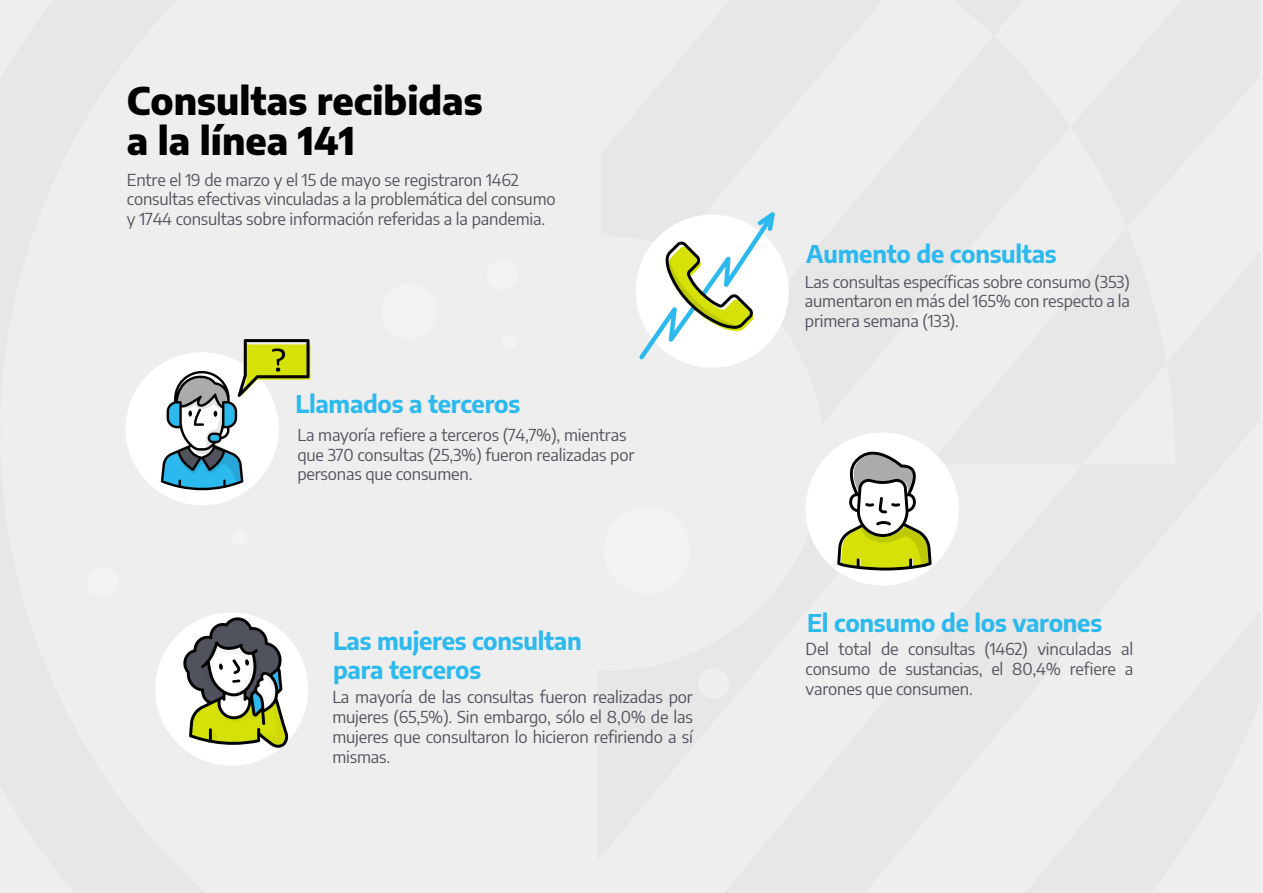
<style>
.page{position:relative;width:1263px;height:893px;background:#fff}
.page>*{position:absolute;margin:0;border:0;box-sizing:border-box;transform-origin:0 0}
.t1{font:800 37.5px/40.5px "Encode Sans";color:#000}
.t2{font:700 24px/28.8px "Encode Sans";letter-spacing:-.01em;color:#2cb9ee}
.t3{font:16.5px/19.8px "Encode Sans";letter-spacing:-.01em;color:#50545d;text-align:justify}
</style>
<div class="page">
<div style="left:0;top:0;width:1259px;height:893px;background:#eee"></div>
<div style="left:382px;top:283px;width:55px;height:56px;background:#f3f3f3;border-radius:50%"></div>
<div style="left:604px;top:507px;width:86px;height:87px;background:#f3f3f3;border-radius:50%"></div>
<div style="left:487px;top:259px;width:30px;height:31px;background:#f3f3f3;border-radius:50%"></div>
<div style="left:698px;top:668px;width:31px;height:31px;background:#efefef;border-radius:50%"></div>
<div style="left:87px;top:567px;width:31px;height:31px;background:#f3f3f3;border-radius:50%"></div>
<div style="left:501px;top:335px;width:16px;height:15px;background:#f3f3f3;border-radius:50%"></div>
<div style="left:232px;top:530px;width:16px;height:15px;background:#f3f3f3;border-radius:50%"></div>
<div style="left:636px;top:215px;width:153px;height:153px;background:#fff;border-radius:50%"></div>
<svg style="left:635px;top:204px;width:144px;height:159px"></svg>
<div style="left:806px;top:432px;width:153px;height:154px;background:#fff;border-radius:50%"></div>
<svg style="left:837px;top:451px;width:95px;height:119px"></svg>
<div style="left:155px;top:613px;width:153px;height:153px;background:#fff;border-radius:50%"></div>
<svg style="left:183px;top:617px;width:106px;height:131px"></svg>
<div style="left:126px;top:352px;width:153px;height:153px;background:#fff;border-radius:50%"></div>
<svg style="left:161px;top:339px;width:149px;height:151px"></svg>
<h1 class="t1" style="left:127px;top:78px;width:357px">Consultas recibidas a la línea 141</h1>
<p class="t3" style="left:127px;top:169px;width:430px;text-align:left">Entre el 19 de marzo y el 15 de mayo se registraron 1462 consultas efectivas vinculadas a la problemática del consumo y 1744 consultas sobre información referidas a la pandemia.</p>
<h2 class="t2" style="left:295px;top:388px;width:226px">Llamados a terceros</h2>
<p class="t3" style="left:297px;top:424px;width:338px;text-align:left">La mayoría refiere a terceros (74,7%), mientras que 370 consultas (25,3%) fueron realizadas por personas que consumen.</p>
<h2 class="t2" style="left:333px;top:625px;width:250px">Las mujeres consultan para terceros</h2>
<p class="t3" style="left:332px;top:686px;width:362px">La mayoría de las consultas fueron realizadas por mujeres (65,5%). Sin embargo, sólo el 8,0% de las mujeres que consultaron lo hicieron refiriendo a sí mismas.</p>
<h2 class="t2" style="left:806px;top:238px;width:252px">Aumento de consultas</h2>
<p class="t3" style="left:805px;top:271px;width:327px">Las consultas específicas sobre consumo (353) aumentaron en más del 165% con respecto a la primera semana (133).</p>
<h2 class="t2" style="left:807px;top:607px;width:296px">El consumo de los varones</h2>
<p class="t3" style="left:806px;top:638px;width:329px">Del total de consultas (1462) vinculadas al consumo de sustancias, el 80,4% refiere a varones que consumen.</p>
</div>
